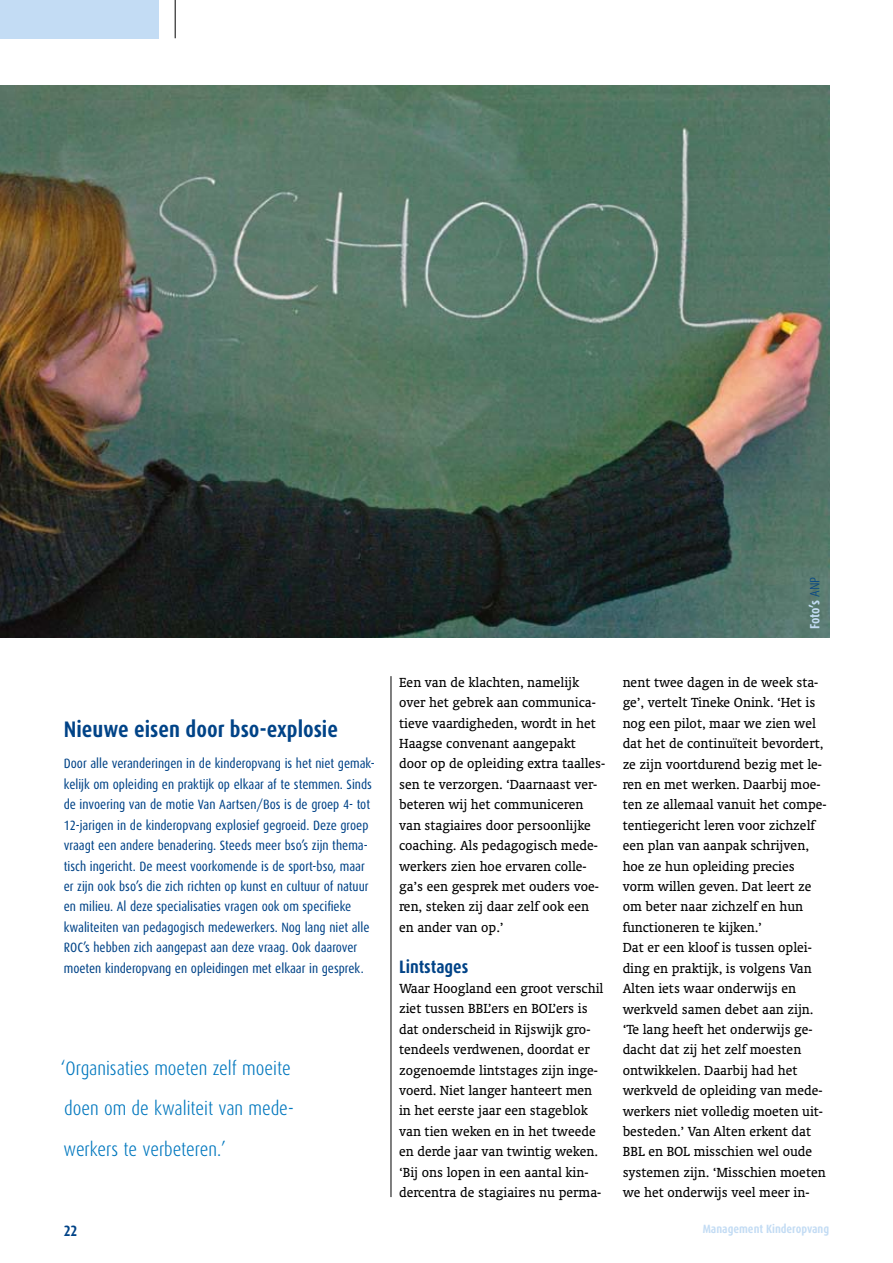
<style>
.page{position:relative;width:893px;height:1263px;background:#fff}
.page>*{position:absolute;margin:0;border:0;box-sizing:border-box;transform-origin:0 0}
.t1{font:700 22.5px "Dax Condensed";color:#004387}
.t2{font:300 19.5px/40.8px "Dax Condensed";color:#0077be}
.t3{font:700 18px "Dax Condensed";color:#004387}
.t4{font:15px/20.4px "Oranda BT";color:#000}
.t5{font:700 15px "Dax Condensed";color:#004387}
.t6{font:13.5px/20.4px "Dax Condensed";color:#004387}
.t7{font:700 13.5px "Dax Condensed";color:#c3dcf4}
.t8{font:700 12px "Dax Condensed";color:#c3dcf4}
.s1{font-weight:300;color:#004387}
</style>
<div class="page">
<div style="left:0;top:0;width:159px;height:38px;background:#c3dcf4"></div>
<hr style="left:175px;top:0;width:1px;height:38px;background:#000">
<hr style="left:391px;top:676px;width:1px;height:521px;background:#000">
<img style="left:0;top:85px;width:829px;height:553px">
<h1 class="t1" style="left:64px;top:716px;width:276px">Nieuwe eisen door bso-explosie</h1>
<p class="t6" style="left:64px;top:754px;width:312px">Door alle veranderingen in de kinderopvang is het niet gemak&shy;kelijk om opleiding en praktijk op elkaar af te stemmen. Sinds de invoering van de motie Van Aartsen/Bos is de groep 4- tot 12-jarigen in de kinderopvang explosief gegroeid. Deze groep vraagt een andere benadering. Steeds meer bso’s zijn thema&shy;tisch ingericht. De meest voorkomende is de sport-bso, maar er zijn ook bso’s die zich richten op kunst en cultuur of natuur en milieu. Al deze specialisaties vragen ook om specifieke kwaliteiten van pedagogisch medewerkers. Nog lang niet alle ROC’s hebben zich aangepast aan deze vraag. Ook daarover moeten kinderopvang en opleidingen met elkaar in gesprek.</p>
<h2 class="t2" style="left:61px;top:1048px;width:234px">‘Organisaties moeten zelf moeite doen om de kwaliteit van mede&shy;werkers te verbeteren.’</h2>
<p class="t7" style="left:807px;top:629px;width:53px;rotate:-90deg">Foto’s <span class="s1">ANP</span></p>
<p class="t4" style="left:399px;top:672px;width:208px">Een van de klachten, namelijk over het gebrek aan communica&shy;tieve vaardigheden, wordt in het<br>Haagse convenant aangepakt door op de opleiding extra taalles&shy;sen te verzorgen. ‘Daarnaast ver&shy;beteren wij het communiceren van stagiaires door persoonlijke coaching. Als pedagogisch mede&shy;werkers zien hoe ervaren colle&shy;ga’s een gesprek met ouders voe&shy;ren, steken zij daar zelf ook een en ander van op.’</p>
<p class="t3" style="left:399px;top:956px;width:71px">Lintstages</p>
<p class="t4" style="left:399px;top:978px;width:206px">Waar Hoogland een groot verschil ziet tussen BBL’ers en BOL’ers is dat onderscheid in Rijswijk gro&shy;tendeels verdwenen, doordat er zogenoemde lintstages zijn inge&shy;voerd. Niet langer hanteert men in het eerste jaar een stageblok van tien weken en in het tweede en derde jaar van twintig weken. ‘Bij ons lopen in een aantal kin&shy;dercentra de stagiaires nu perma-</p>
<p class="t4" style="left:623px;top:672px;width:205px">nent twee dagen in de week sta&shy;ge’, vertelt Tineke Onink. ‘Het is nog een pilot, maar we zien wel dat het de continuïteit bevordert, ze zijn voortdurend bezig met le&shy;ren en met werken. Daarbij moe&shy;ten ze allemaal vanuit het compe&shy;tentiegericht leren voor zichzelf een plan van aanpak schrijven, hoe ze hun opleiding precies vorm willen geven. Dat leert ze om beter naar zichzelf en hun functioneren te kijken.’<br>Dat er een kloof is tussen oplei&shy;ding en praktijk, is volgens Van<br>Alten iets waar onderwijs en werkveld samen debet aan zijn. ‘Te lang heeft het onderwijs ge&shy;dacht dat zij het zelf moesten ontwikkelen. Daarbij had het werkveld de opleiding van mede&shy;werkers niet volledig moeten uit&shy;besteden.’ Van Alten erkent dat<br>BBL en BOL misschien wel oude systemen zijn. ‘Misschien moeten we het onderwijs veel meer in-</p>
<p class="t5" style="left:64px;top:1222px;width:15px">22</p>
<p class="t8" style="left:703px;top:1222px;width:128px">Management Kinderopvang</p>
</div>
